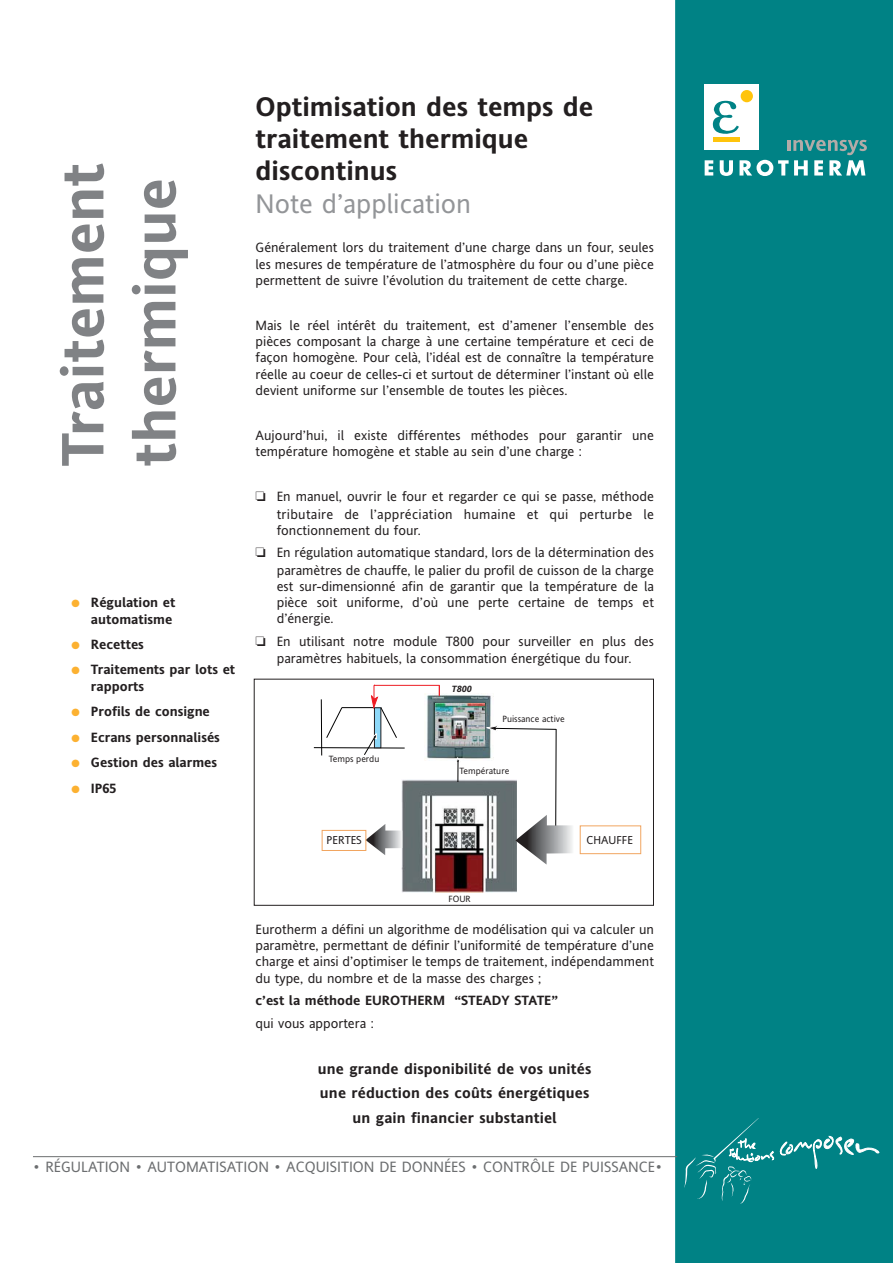
<style>
.page{position:relative;width:893px;height:1263px;background:#fff}
.page>*{position:absolute;margin:0;border:0;box-sizing:border-box;transform-origin:0 0}
.t1{font:700 60px/72px "Invensys Andale";color:#808285}
.t2{font:700 27px/32.4px "Invensys Andale";color:#231f20}
.t3{font:27px "Invensys Andale";color:#939598}
.t4{font:700 15px/24.5px "Invensys Andale";letter-spacing:.01em;color:#231f20;text-align:center}
.t5{font:15px "Invensys Andale";color:#6c6e70}
.t6{font:13.5px/16.2px "Invensys Andale";color:#231f20;text-align:justify}
.t7{font:700 13.5px/17.1px "Invensys Andale";color:#231f20;text-align:right}
.t8{font:11.55px "Invensys Andale";color:#231f20}
.t9{font:9.15px "Invensys Andale";color:#231f20}
.t10{font:italic 700 9.15px "Invensys Andale";color:#231f20}
.s1{color:#fcb131}
</style>
<div class="page">
<div style="left:676px;top:0;width:216px;height:1263px;background:#008285"></div>
<svg style="left:684px;top:1118px;width:195px;height:86px"></svg>
<svg style="left:704px;top:160px;width:9px;height:16px"></svg>
<svg style="left:719px;top:160px;width:14px;height:16px"></svg>
<svg style="left:739px;top:140px;width:127px;height:36px"></svg>
<div style="left:704px;top:84px;width:54px;height:66px;background:#fff"></div>
<svg style="left:712px;top:100px;width:26px;height:34px"></svg>
<div style="left:713px;top:137px;width:26px;height:5px;background:#ffc40c"></div>
<div style="left:740px;top:90px;width:13px;height:12px;background:#ffc40c;border-radius:50%"></div>
<hr style="left:33px;top:1156px;width:644px;height:1px;background:#6c6e70">
<img style="left:401px;top:780px;width:115px;height:113px">
<img style="left:426px;top:693px;width:65px;height:66px">
<svg style="left:365px;top:824px;width:37px;height:31px"></svg>
<svg style="left:515px;top:815px;width:57px;height:50px"></svg>
<div style="left:580px;top:826px;width:61px;height:28px;border:1px solid #f1a560"></div>
<div style="left:322px;top:830px;width:44px;height:21px;border:1px solid #f1a560"></div>
<svg style="left:486px;top:724px;width:71px;height:9px"></svg>
<svg style="left:454px;top:757px;width:7px;height:25px"></svg>
<hr style="left:555px;top:729px;width:1px;height:97px;background:#000">
<svg style="left:314px;top:748px;width:90px;height:1px"></svg>
<hr style="left:314px;top:747px;width:90px;height:1px;background:#000">
<hr style="left:321px;top:699px;width:1px;height:56px;background:#000">
<svg style="left:326px;top:707px;width:16px;height:31px"></svg>
<hr style="left:342px;top:708px;width:39px;height:1px;background:#dedede">
<hr style="left:342px;top:707px;width:39px;height:1px;background:#000">
<hr style="left:374px;top:685px;width:65px;height:1px;background:#ed1c24">
<img style="left:435px;top:704px;width:49px;height:41px">
<svg style="left:364px;top:685px;width:33px;height:70px"></svg>
<div style="left:254px;top:679px;width:400px;height:227px;border:1px solid #231f20"></div>
<h1 class="t1" style="left:51px;top:467px;width:305px;rotate:-90deg">Traitement thermique</h1>
<p class="t7" style="left:71px;top:595px;width:105px"><span class="s1">●</span> Régulation et automatisme</p>
<p class="t7" style="left:71px;top:637px;width:74px"><span class="s1">●</span> Recettes</p>
<p class="t7" style="left:91px;top:662px;width:146px;text-align:left;text-indent:-20px"><span class="s1">●</span> Traitements par lots et rapports</p>
<p class="t7" style="left:71px;top:704px;width:140px"><span class="s1">●</span> Profils de consigne</p>
<p class="t7" style="left:71px;top:730px;width:150px"><span class="s1">●</span> Ecrans personnalisés</p>
<p class="t7" style="left:71px;top:755px;width:147px"><span class="s1">●</span> Gestion des alarmes</p>
<p class="t7" style="left:71px;top:781px;width:47px"><span class="s1">●</span> IP65</p>
<h2 class="t2" style="left:255px;top:92px;width:339px">Optimisation des temps de traitement thermique discontinus</h2>
<h2 class="t3" style="left:255px;top:193px;width:217px">Note d’application</h2>
<p class="t6" style="left:255px;top:241px;width:400px">Généralement lors du traitement d’une charge dans un four, seules les mesures de température de l’atmosphère du four ou d’une pièce permettent de suivre l’évolution du traitement de cette charge.</p>
<p class="t6" style="left:255px;top:318px;width:400px">Mais le réel intérêt du traitement, est d’amener l’ensemble des pièces composant la charge à une certaine température et ceci de façon homogène. Pour celà, l’idéal est de connaître la température réelle au coeur de celles-ci et surtout de déterminer l’instant où elle devient uniforme sur l’ensemble de toutes les pièces.</p>
<p class="t6" style="left:255px;top:428px;width:400px">Aujourd’hui, il existe différentes méthodes pour garantir une température homogène et stable au sein d’une charge :</p>
<p class="t6" style="left:277px;top:489px;width:378px;line-height:16.8px;text-indent:-21px">❏ En manuel, ouvrir le four et regarder ce qui se passe, méthode tributaire de l’appréciation humaine et qui perturbe le fonctionnement du four.</p>
<p class="t6" style="left:277px;top:545px;width:378px;text-indent:-21px">❏ En régulation automatique standard, lors de la détermination des paramètres de chauffe, le palier du profil de cuisson de la charge est sur-dimensionné afin de garantir que la température de la pièce soit uniforme, d’où une perte certaine de temps et d’énergie.</p>
<p class="t6" style="left:255px;top:634px;width:400px;line-height:17.2px;text-align:center">❏ En utilisant notre module T800 pour surveiller en plus des paramètres habituels, la consommation énergétique du four.</p>
<p class="t9" style="left:329px;top:756px;width:52px">Temps perdu</p>
<p class="t10" style="left:451px;top:685px;width:22px">T800</p>
<p class="t9" style="left:502px;top:716px;width:64px">Puissance active</p>
<p class="t9" style="left:459px;top:767px;width:51px">Température</p>
<p class="t8" style="left:326px;top:836px;width:37px">PERTES</p>
<p class="t8" style="left:586px;top:835px;width:48px">CHAUFFE</p>
<p class="t9" style="left:448px;top:895px;width:24px">FOUR</p>
<p class="t6" style="left:255px;top:922px;width:400px">Eurotherm a défini un algorithme de modélisation qui va calculer un paramètre, permettant de définir l’uniformité de température d’une charge et ainsi d’optimiser le temps de traitement, indépendamment du type, du nombre et de la masse des charges ;</p>
<p class="t7" style="left:255px;top:993px;width:304px">c’est la méthode EUROTHERM “STEADY STATE”</p>
<p class="t6" style="left:255px;top:1016px;width:120px">qui vous apportera :</p>
<p class="t4" style="left:318px;top:1058px;width:275px">une grande disponibilité de vos unités une réduction des coûts énergétiques un gain financier substantiel</p>
<p class="t5" style="left:33px;top:1161px;width:631px">• RÉGULATION • AUTOMATISATION • ACQUISITION DE DONNÉES • CONTRÔLE DE PUISSANCE•</p>
</div>
